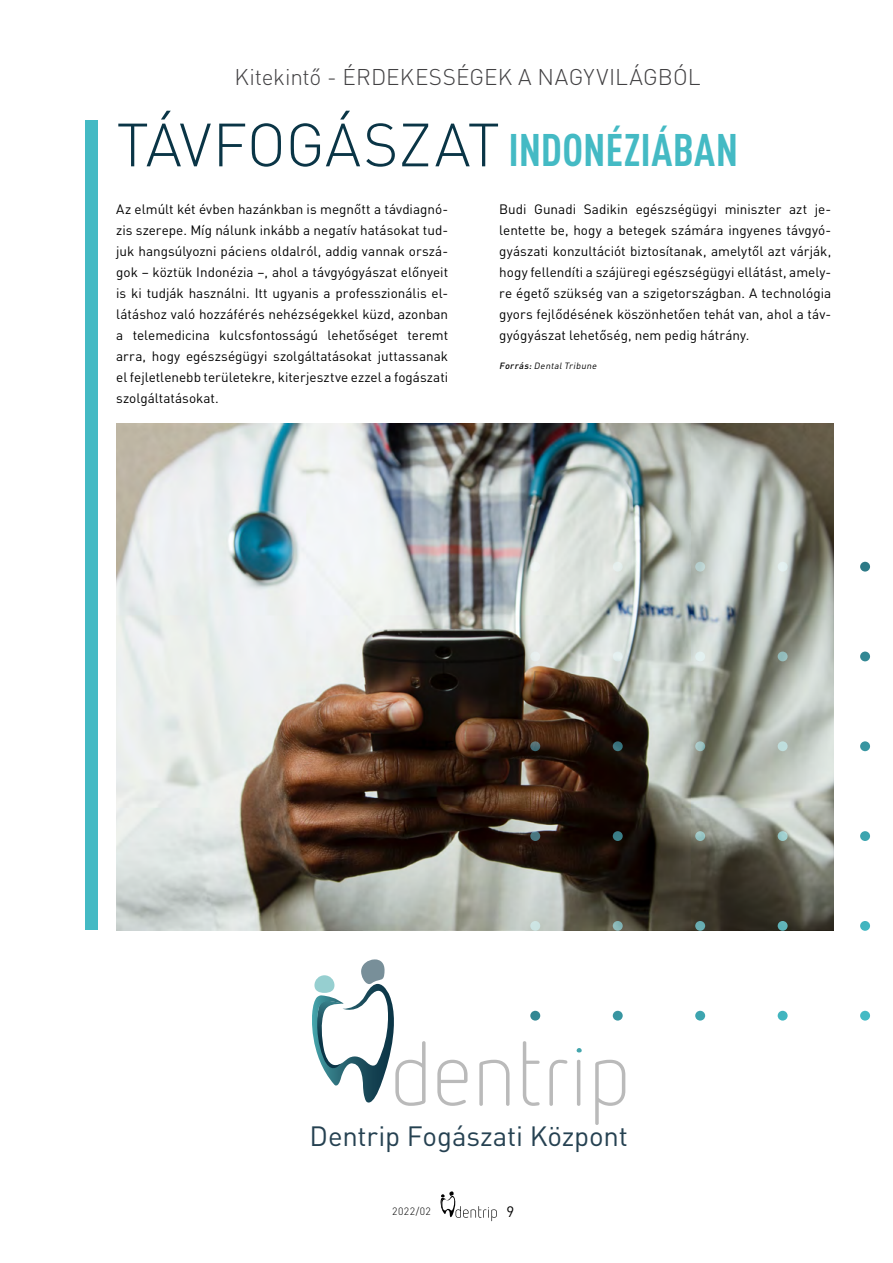
<style>
.page{position:relative;width:893px;height:1263px;background:#fff}
.page>*{position:absolute;margin:0;border:0;box-sizing:border-box;transform-origin:0 0}
.t1{font:700 condensed 45px "DIN Pro";color:#44bac4}
.t2{font:27.6px "DIN Pro";letter-spacing:-.01em;color:#254151}
.t3{font:300 22.5px "DIN Pro";letter-spacing:.005em;color:#414042}
.t4{font:15px "DIN Pro";color:#000}
.t5{font:13.5px/21px "DIN Pro";color:#000;text-align:justify}
.t6{font:300 10.5px "DIN Pro";letter-spacing:.04em;color:#000}
.t7{font:italic 9px "DIN Pro";color:#000}
.s1{font-weight:300;font-stretch:normal;font-size:60px;color:#0a3546}
.s2{font-weight:500}
</style>
<div class="page">
<svg style="left:440px;top:1191px;width:57px;height:30px"></svg>
<div style="left:85px;top:120px;width:13px;height:810px;background:#44bac4"></div>
<img style="left:116px;top:424px;width:717px;height:506px">
<svg style="left:530px;top:1011px;width:10px;height:9px"></svg>
<svg style="left:613px;top:1011px;width:10px;height:9px"></svg>
<svg style="left:695px;top:1011px;width:10px;height:9px"></svg>
<svg style="left:778px;top:1011px;width:10px;height:9px"></svg>
<svg style="left:860px;top:1011px;width:10px;height:9px"></svg>
<svg style="left:530px;top:921px;width:10px;height:10px"></svg>
<svg style="left:613px;top:921px;width:10px;height:10px"></svg>
<svg style="left:695px;top:921px;width:10px;height:10px"></svg>
<svg style="left:778px;top:921px;width:10px;height:10px"></svg>
<svg style="left:860px;top:921px;width:10px;height:10px"></svg>
<svg style="left:530px;top:831px;width:10px;height:10px"></svg>
<svg style="left:613px;top:831px;width:10px;height:10px"></svg>
<svg style="left:695px;top:831px;width:10px;height:10px"></svg>
<svg style="left:778px;top:831px;width:10px;height:10px"></svg>
<svg style="left:860px;top:831px;width:10px;height:10px"></svg>
<svg style="left:530px;top:741px;width:10px;height:10px"></svg>
<svg style="left:613px;top:741px;width:10px;height:10px"></svg>
<svg style="left:695px;top:741px;width:10px;height:10px"></svg>
<svg style="left:778px;top:741px;width:10px;height:10px"></svg>
<svg style="left:860px;top:741px;width:10px;height:10px"></svg>
<svg style="left:530px;top:651px;width:10px;height:10px"></svg>
<svg style="left:613px;top:651px;width:10px;height:10px"></svg>
<svg style="left:695px;top:651px;width:10px;height:10px"></svg>
<svg style="left:778px;top:651px;width:10px;height:10px"></svg>
<svg style="left:860px;top:651px;width:10px;height:10px"></svg>
<svg style="left:530px;top:562px;width:10px;height:10px"></svg>
<svg style="left:613px;top:562px;width:10px;height:10px"></svg>
<svg style="left:695px;top:562px;width:10px;height:10px"></svg>
<svg style="left:778px;top:562px;width:10px;height:10px"></svg>
<svg style="left:860px;top:562px;width:10px;height:10px"></svg>
<svg style="left:437px;top:1060px;width:31px;height:46px"></svg>
<svg style="left:479px;top:1060px;width:30px;height:46px"></svg>
<svg style="left:523px;top:1041px;width:17px;height:65px"></svg>
<svg style="left:549px;top:1060px;width:18px;height:46px"></svg>
<svg style="left:577px;top:1060px;width:3px;height:46px"></svg>
<svg style="left:595px;top:1060px;width:30px;height:65px"></svg>
<svg style="left:577px;top:1048px;width:5px;height:4px"></svg>
<svg style="left:312px;top:959px;width:114px;height:147px"></svg>
<h3 class="t3" style="left:235px;top:61px;width:468px">Kitekintő - ÉRDEKESSÉGEK A NAGYVILÁGBÓL</h3>
<h1 class="t1" style="left:117px;top:123px;width:623px"><span class="s1">TÁVFOGÁSZAT</span> INDONÉZIÁBAN</h1>
<p class="t5" style="left:116px;top:198px;width:333px">Az elmúlt két évben hazánkban is megnőtt a távdiagnó&shy;zis szerepe. Míg nálunk inkább a negatív hatásokat tud&shy;juk hangsúlyozni páciens oldalról, addig vannak orszá&shy;gok – köztük Indonézia –, ahol a távgyógyászat előnyeit is ki tudják használni. Itt ugyanis a professzionális el&shy;látáshoz való hozzáférés nehézségekkel küzd, azonban a telemedicina kulcsfontosságú lehetőséget teremt arra, hogy egészségügyi szolgáltatásokat juttassanak el fejletlenebb területekre, kiterjesztve ezzel a fogászati szolgáltatásokat.</p>
<p class="t5" style="left:499px;top:198px;width:333px">Budi Gunadi Sadikin egészségügyi miniszter azt je&shy;lentette be, hogy a betegek számára ingyenes távgyó&shy;gyászati konzultációt biztosítanak, amelytől azt várják, hogy fellendíti a szájüregi egészségügyi ellátást, amely&shy;re égető szükség van a szigetországban. A technológia gyors fejlődésének köszönhetően tehát van, ahol a táv&shy;gyógyászat lehetőség, nem pedig hátrány.</p>
<p class="t7" style="left:499px;top:360px;width:101px"><span class="s2">Forrás:</span>DentalTribune</p>
<h2 class="t2" style="left:310px;top:1117px;width:320px">Dentrip Fogászati Központ</h2>
<p class="t6" style="left:392px;top:1204px;width:40px">2022/02</p>
<p class="t4" style="left:506px;top:1202px;width:9px">9</p>
</div>
